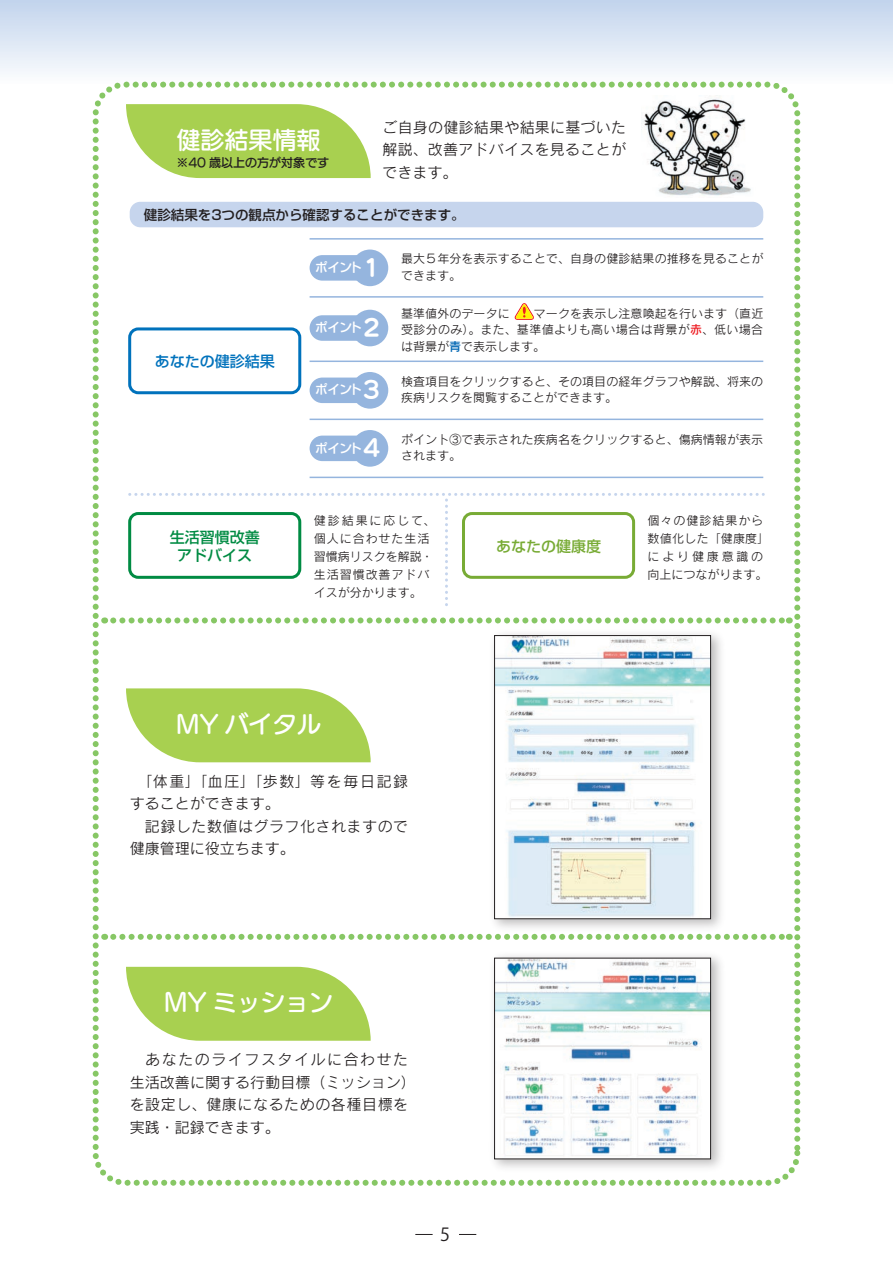
<style>
.page{position:relative;width:893px;height:1263px;background:#fff}
.page>*{position:absolute;margin:0;border:0;box-sizing:border-box;transform-origin:0 0}
.t1{font:24px "UD Marugo Large Pro DB";color:#fff}
.t2{font:22.5px "UD Marugo Large Pro B";color:#fff}
.t3{font:18px "Koz Go Pro";color:#231f20}
.t4{font:15px/22.5px "Rodin Pro M";letter-spacing:.02em;color:#231f20;text-align:justify}
.t5{font:15px/22.5px "Rodin Pro M";letter-spacing:.04em;color:#231f20}
.t6{font:500 15px/18px "Shin Go Pro";color:#008b43;text-align:center}
.t7{font:500 15px "Shin Go Pro";color:#0072bc}
.t8{font:500 15px "Shin Go Pro";color:#78ab35}
.t9{font:500 13.5px "Shin Go Pro";color:#231f20}
.t10{font:500 12.75px "Shin Go Pro";letter-spacing:-.06em;color:#fff}
.t11{font:12px/16.5px "Rodin Pro M";letter-spacing:.005em;color:#231f20}
.t12{font:12px/18px "Rodin Pro M";letter-spacing:.08em;color:#231f20}
.t13{font:12px "UD Marugo Large Pro DB";color:#231f20}
.s1{font-family:"Rodin Pro DB";color:#ee1d23}
.s2{font-family:"Rodin Pro DB";color:#0166b3}
</style>
<div class="page">
<div style="left:0;top:0;width:893px;height:85px;background:linear-gradient(to bottom,#c1d3ec,#fdfefe)"></div>
<svg style="left:415px;top:1234px;width:18px;height:1px"></svg>
<svg style="left:459px;top:1234px;width:17px;height:1px"></svg>
<div style="left:93px;top:82px;width:707px;height:1104px;border:6px dashed #87c765;border-radius:30px"></div>
<svg style="left:113px;top:617px;width:677px;height:6px"></svg>
<svg style="left:113px;top:934px;width:677px;height:6px"></svg>
<img style="left:493px;top:955px;width:228px;height:213px">
<img style="left:496px;top:960px;width:213px;height:197px">
<img style="left:486px;top:633px;width:243px;height:304px">
<div style="left:130px;top:202px;width:633px;height:25px;background:#c6d5ed;border-radius:11px"></div>
<svg style="left:126px;top:104px;width:245px;height:74px;background:#b3d667"></svg>
<svg style="left:126px;top:688px;width:245px;height:74px;background:#b3d667"></svg>
<svg style="left:126px;top:967px;width:245px;height:74px;background:#b3d667"></svg>
<img style="left:641px;top:99px;width:110px;height:97px">
<hr style="left:310px;top:296px;width:453px;height:2px;background:#95b5de">
<hr style="left:310px;top:361px;width:453px;height:1px;background:#95b5de">
<hr style="left:310px;top:419px;width:453px;height:1px;background:#95b5de">
<hr style="left:310px;top:477px;width:453px;height:1px;background:#95b5de">
<hr style="left:310px;top:238px;width:453px;height:2px;background:#95b5de">
<svg style="left:130px;top:493px;width:633px;height:112px"></svg>
<img style="left:496px;top:637px;width:213px;height:280px">
<div style="left:494px;top:635px;width:217px;height:284px;border:1px solid #231f20"></div>
<div style="left:494px;top:958px;width:217px;height:201px;border:1px solid #231f20"></div>
<div style="left:128px;top:327px;width:173px;height:67px;border:3px solid #0072bc;border-radius:9px"></div>
<div style="left:462px;top:512px;width:173px;height:67px;border:3px solid #78ab35;border-radius:9px"></div>
<div style="left:130px;top:513px;width:170px;height:64px;background:#fff;border-radius:9px"></div>
<div style="left:128px;top:512px;width:173px;height:67px;border:3px solid #008b43;border-radius:9px"></div>
<div style="left:310px;top:255px;width:62px;height:26px;background:#95b5de;border-radius:13px"></div>
<div style="left:352px;top:250px;width:36px;height:36px;background:#95b5de;border-radius:50%"></div>
<div style="left:310px;top:315px;width:62px;height:26px;background:#95b5de;border-radius:13px"></div>
<div style="left:352px;top:310px;width:36px;height:36px;background:#95b5de;border-radius:50%"></div>
<div style="left:310px;top:378px;width:62px;height:25px;background:#95b5de;border-radius:13px"></div>
<div style="left:352px;top:372px;width:36px;height:37px;background:#95b5de;border-radius:50%"></div>
<div style="left:310px;top:436px;width:62px;height:25px;background:#95b5de;border-radius:13px"></div>
<div style="left:352px;top:430px;width:36px;height:37px;background:#95b5de;border-radius:50%"></div>
<svg style="left:515px;top:303px;width:19px;height:17px"></svg>
<h1 class="t1" style="left:176px;top:119px;width:145px">健診結果情報</h1>
<p class="t13" style="left:176px;top:152px;width:154px">※40 歳以上の方が対象です</p>
<p class="t4" style="left:382px;top:115px;width:245px">ご自身の健診結果や結果に基づいた解説、改善アドバイスを見ることができます。</p>
<p class="t9" style="left:144px;top:203px;width:322px">健診結果を3つの観点から確認することができます。</p>
<p class="t7" style="left:155px;top:349px;width:121px">あなたの健診結果</p>
<p class="t6" style="left:170px;top:526px;width:91px">生活習慣改善アドバイス</p>
<h2 class="t2" style="left:363px;top:248px;width:19px">1</h2>
<p class="t10" style="left:315px;top:257px;width:48px">ポイント</p>
<h2 class="t2" style="left:363px;top:308px;width:19px">2</h2>
<p class="t10" style="left:315px;top:317px;width:48px">ポイント</p>
<h2 class="t2" style="left:363px;top:370px;width:19px">3</h2>
<p class="t10" style="left:315px;top:379px;width:48px">ポイント</p>
<h2 class="t2" style="left:363px;top:428px;width:19px">4</h2>
<p class="t10" style="left:315px;top:437px;width:48px">ポイント</p>
<p class="t11" style="left:401px;top:250px;width:364px">最大５年分を表示することで、自身の健診結果の推移を見ることができます。</p>
<p class="t11" style="left:401px;top:304px;width:364px;text-align:justify">基準値外のデータに　　マークを表示し注意喚起を行います（直近受診分のみ）。また、基準値よりも高い場合は背景が<span class="s1">赤</span>、低い場合は背景が<span class="s2">青</span>で表示します。</p>
<p class="t11" style="left:401px;top:373px;width:364px">検査項目をクリックすると、その項目の経年グラフや解説、将来の疾病リスクを閲覧することができます。</p>
<p class="t11" style="left:401px;top:431px;width:364px">ポイント③で表示された疾病名をクリックすると、傷病情報が表示されます。</p>
<p class="t12" style="left:314px;top:511px;width:123px">健診結果に応じて、個人に合わせた生活習慣病リスクを解説・生活習慣改善アドバイスが分かります。</p>
<p class="t8" style="left:496px;top:533px;width:106px">あなたの健康度</p>
<p class="t12" style="left:648px;top:511px;width:123px">個々の健診結果から数値化した「健康度「により健康意識の向上につながります。</p>
<h1 class="t1" style="left:176px;top:703px;width:146px">MY バイタル</h1>
<p class="t4" style="left:130px;top:769px;width:280px;text-align:left">　「体重」「血圧」「歩数」等を毎日記録することができます。<br>　記録した数値はグラフ化されますので健康管理に役立ちます。</p>
<h1 class="t1" style="left:164px;top:981px;width:170px">MY ミッション</h1>
<p class="t5" style="left:130px;top:1048px;width:288px">　あなたのライフスタイルに合わせた生活改善に関する行動目標（ミッション(を設定し、健康になるための各種目標を実践・記録できます。</p>
<h3 class="t3" style="left:440px;top:1223px;width:11px">5</h3>
</div>
